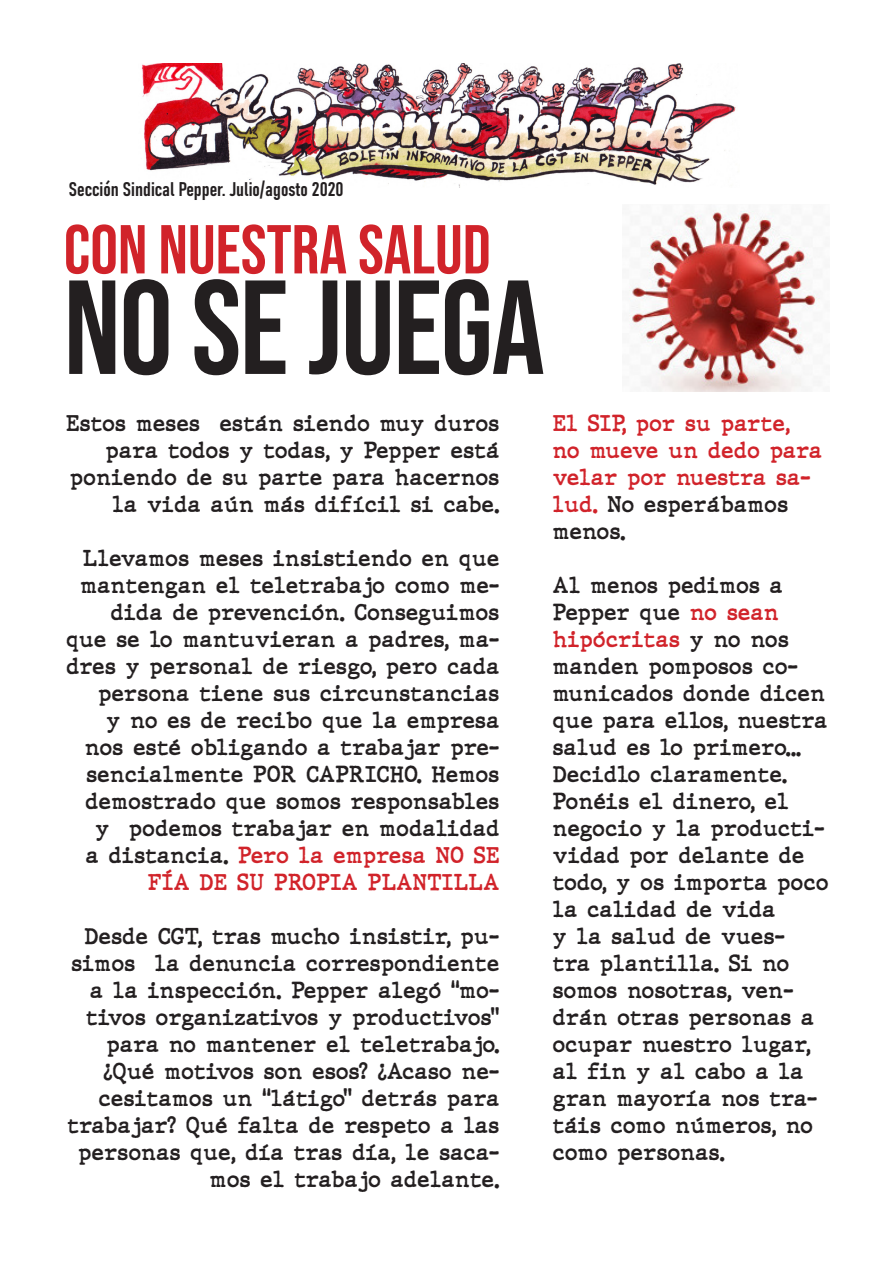
<style>
.page{position:relative;width:893px;height:1263px;background:#fff}
.page>*{position:absolute;margin:0;border:0;box-sizing:border-box;transform-origin:0 0}
.t1{font:133.5px "Bebas Neue";letter-spacing:-.01em;color:#231f20}
.t2{font:69px "Bebas Neue";color:#d1232a}
.t3{font:700 22.5px/27px "JMH Typewriter";color:#231f20;text-align:right}
.t4{font:700 22.5px/27px "JMH Typewriter";color:#d1232a}
.t5{font:19.5px "Bahnschrift";color:#231f20}
.s1{color:#d1232a}
.s2{color:#231f20}
</style>
<div class="page">
<img style="left:629px;top:210px;width:191px;height:181px">
<img style="left:141px;top:64px;width:595px;height:124px">
<p class="t5" style="left:69px;top:177px;width:276px">Sección Sindical Pepper. Julio/agosto 2020</p>
<p class="t2" style="left:64px;top:210px;width:428px">CON NUESTRA SALUD</p>
<p class="t1" style="left:64px;top:252px;width:483px">NO SE JUEGA</p>
<p class="t3" style="left:66px;top:411px;width:435px">Estos meses están siendo muy duros para todos y todas, y Pepper está poniendo de su parte para hacernos la vida aún más difícil si cabe.</p>
<p class="t3" style="left:66px;top:546px;width:435px">Llevamos meses insistiendo en que mantengan el teletrabajo como me&shy;dida de prevención. Conseguimos que se lo mantuvieran a padres, ma&shy;dres y personal de riesgo, pero cada persona tiene sus circunstancias<br>y no es de recibo que la empresa nos esté obligando a trabajar pre&shy;sencialmente POR CAPRICHO. Hemos demostrado que somos responsables y podemos trabajar en modalidad<br>a distancia. <span class="s1">Pero la empresa NO SE FÍA DE SU PROPIA PLANTILLA</span></p>
<p class="t3" style="left:71px;top:924px;width:430px">Desde CGT, tras mucho insistir, pu&shy;simos la denuncia correspondiente a la inspección. Pepper alegó “mo&shy;tivos organizativos y productivos” para no mantener el teletrabajo.</p>
<p class="t3" style="left:67px;top:1059px;width:434px">¿Qué motivos son esos? ¿Acaso ne&shy;cesitamos un “látigo” detrás para trabajar? Qué falta de respeto a las personas que, día tras día, le saca&shy;mos el trabajo adelante.</p>
<p class="t4" style="left:553px;top:411px;width:271px">El SIP, por su parte, no mueve un dedo para velar por nuestra sa&shy;lud. <span class="s2">No esperábamos menos.</span></p>
<p class="t3" style="left:553px;top:573px;width:278px;text-align:left">Al menos pedimos a<br>Pepper que <span class="s1">no sean hipócritas</span> y no nos manden pomposos co&shy;municados donde dicen que para ellos, nuestra salud es lo primero...<br>Decidlo claramente.<br>Ponéis el dinero, el negocio y la producti&shy;vidad por delante de todo, y os importa poco la calidad de vida<br>y la salud de vues-<br>tra plantilla. Si no somos nosotras, ven&shy;drán otras personas a ocupar nuestro lugar, al fin y al cabo a la gran mayoría nos tra&shy;táis como números, no como personas.</p>
</div>
